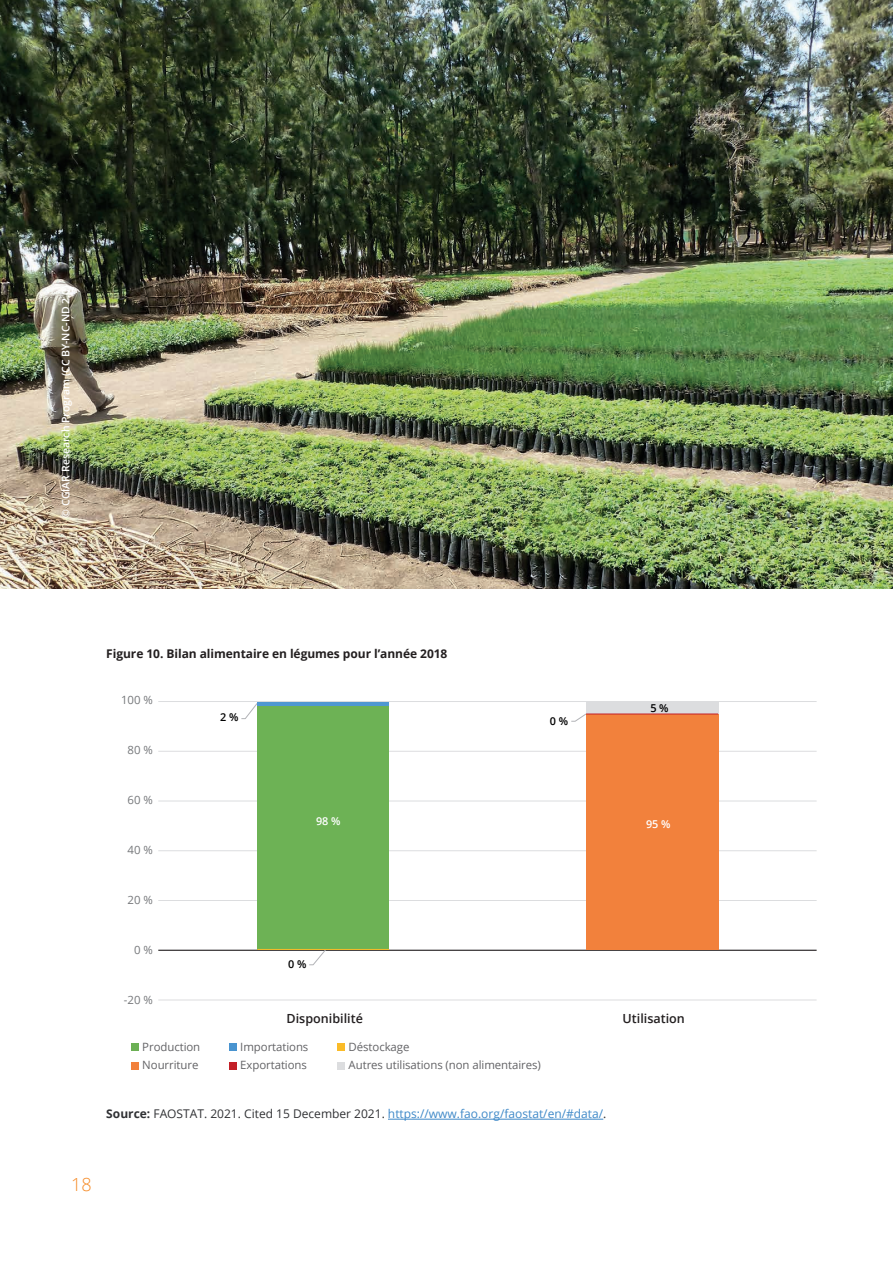
<style>
.page{position:relative;width:893px;height:1263px;background:#fff}
.page>*{position:absolute;margin:0;border:0;box-sizing:border-box;transform-origin:0 0}
.t1{font:300 18px "Open Sans";color:#f68923}
.t2{font:600 12.6px "Open Sans";color:#231f20}
.Sources{font:12px "Open Sans";color:#3f89c8}
.Figure_title{font:700 12px "Open Sans";letter-spacing:-.005em;color:#231f20}
.t3{font:11.4px "Open Sans";letter-spacing:-.005em;color:#636366}
.t4{font:11.4px "Open Sans";letter-spacing:-.005em;color:#76787b}
.t5{font:600 10.8px "Open Sans";color:#000001}
.t6{font:600 10.8px "Open Sans";color:#fff}
.PICTURES_CREDITS_OK{font:600 10.5px "Open Sans";color:#fff}
.s1{font-weight:700;color:#303134}
.s2{color:#303134}
</style>
<div class="page">
<img style="left:0;top:0;width:893px;height:589px">
<hr style="left:388px;top:1119px;width:215px;height:1px;background:#3f89c8">
<svg style="left:241px;top:703px;width:16px;height:16px"></svg>
<hr style="left:158px;top:999px;width:659px;height:1px;background:#dcdddf">
<hr style="left:158px;top:900px;width:659px;height:1px;background:#dcdddf">
<hr style="left:158px;top:850px;width:659px;height:1px;background:#dcdddf">
<hr style="left:158px;top:800px;width:659px;height:1px;background:#dcdddf">
<hr style="left:158px;top:751px;width:659px;height:1px;background:#dcdddf">
<hr style="left:158px;top:701px;width:659px;height:1px;background:#dcdddf">
<hr style="left:158px;top:950px;width:659px;height:1px;background:#231f20">
<svg style="left:571px;top:713px;width:15px;height:9px"></svg>
<svg style="left:308px;top:950px;width:30px;height:16px"></svg>
<div style="left:257px;top:706px;width:131px;height:244px;background:#6db255"></div>
<hr style="left:257px;top:702px;width:131px;height:4px;background:#4f98d2">
<div style="left:586px;top:714px;width:132px;height:236px;background:#f2813c"></div>
<div style="left:586px;top:701px;width:132px;height:13px;background:#dcdddf"></div>
<div style="left:229px;top:1043px;width:8px;height:8px;background:#4994d0"></div>
<div style="left:131px;top:1043px;width:8px;height:8px;background:#6cb055"></div>
<div style="left:337px;top:1062px;width:8px;height:8px;background:#dcdddf"></div>
<div style="left:131px;top:1062px;width:8px;height:8px;background:#f2813c"></div>
<div style="left:229px;top:1062px;width:8px;height:8px;background:#c32028"></div>
<div style="left:337px;top:1043px;width:8px;height:8px;background:#fabb28"></div>
<hr style="left:586px;top:714px;width:132px;height:1px;background:#c32028">
<hr style="left:257px;top:949px;width:132px;height:1px;background:#fabb28">
<p class="PICTURES_CREDITS_OK" style="left:58px;top:517px;width:234px;rotate:-90deg">© CGIAR Research Program (CC BY-NC-ND 2.0)</p>
<p class="Figure_title" style="left:106px;top:645px;width:343px">Figure 10. Bilan alimentaire en légumes pour l’année 2018</p>
<p class="t4" style="left:121px;top:692px;width:33px">100 %</p>
<p class="t4" style="left:128px;top:742px;width:27px">80 %</p>
<p class="t4" style="left:128px;top:792px;width:27px">60 %</p>
<p class="t5" style="left:220px;top:710px;width:20px">2 %</p>
<p class="t5" style="left:550px;top:713px;width:20px">0 %</p>
<p class="t5" style="left:650px;top:701px;width:20px">5 %</p>
<p class="t4" style="left:128px;top:842px;width:27px">40 %</p>
<p class="t4" style="left:128px;top:892px;width:27px">20 %</p>
<p class="t4" style="left:134px;top:942px;width:20px">0 %</p>
<p class="t4" style="left:124px;top:992px;width:30px">-20 %</p>
<p class="t6" style="left:316px;top:814px;width:26px">98 %</p>
<p class="t6" style="left:646px;top:816px;width:26px">95 %</p>
<p class="t5" style="left:288px;top:957px;width:20px">0 %</p>
<p class="t2" style="left:287px;top:1009px;width:78px">Disponibilité</p>
<p class="t2" style="left:623px;top:1009px;width:64px">Utilisation</p>
<p class="t3" style="left:349px;top:1039px;width:62px">Déstockage</p>
<p class="t3" style="left:142px;top:1039px;width:59px">Production</p>
<p class="t3" style="left:240px;top:1039px;width:70px">Importations</p>
<p class="t3" style="left:142px;top:1057px;width:58px">Nourriture</p>
<p class="t3" style="left:240px;top:1057px;width:68px">Exportations</p>
<p class="t3" style="left:349px;top:1057px;width:194px">Autres utilisations (non alimentaires)</p>
<p class="Sources" style="left:106px;top:1106px;width:502px"><span class="s1">Source:</span> <span class="s2">FAOSTAT. 2021. Cited 15 December 2021.</span> https://www.fao.org/faostat/en/#data/<span class="s2">.</span></p>
<h1 class="t1" style="left:71px;top:1172px;width:22px">18</h1>
</div>
